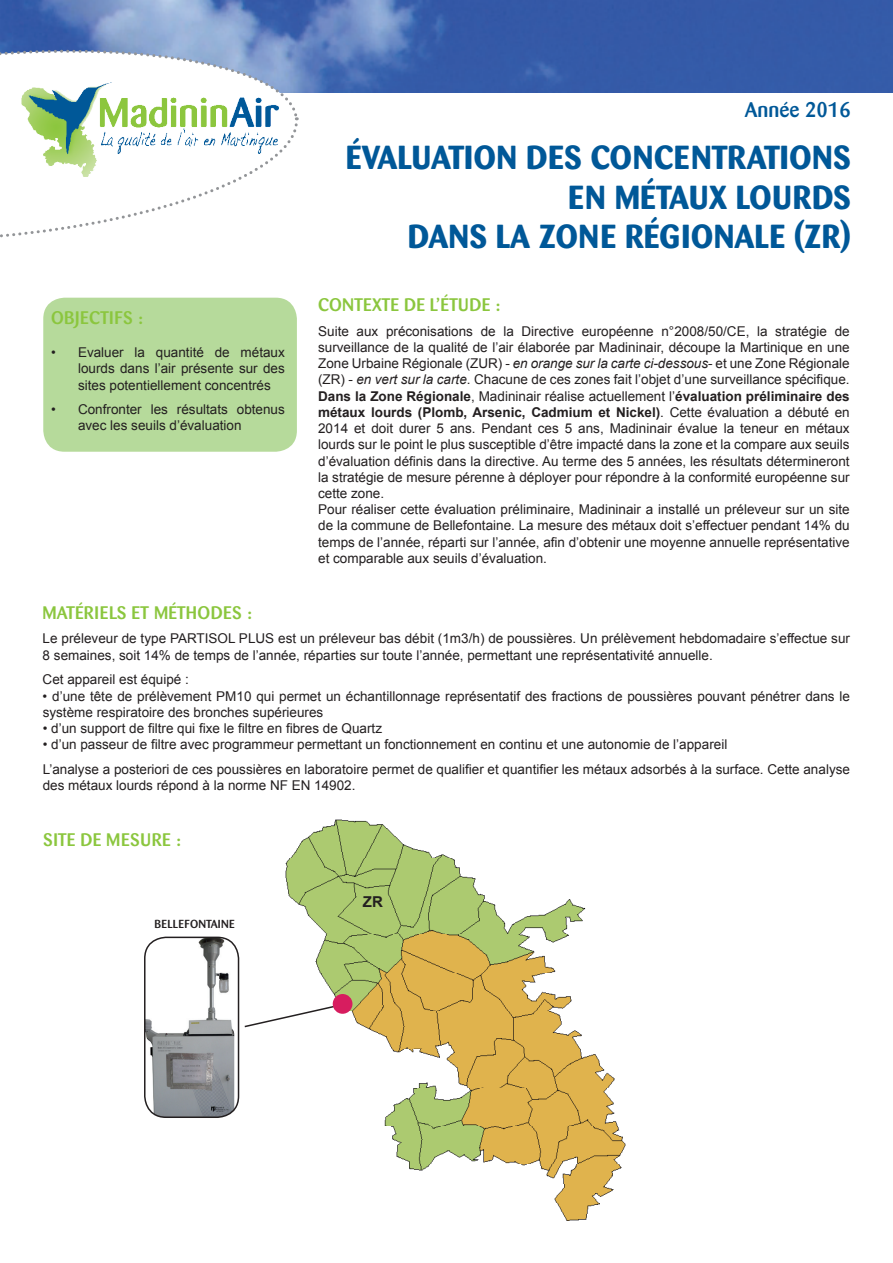
<style>
.page{position:relative;width:893px;height:1263px;background:#fff}
.page>*{position:absolute;margin:0;border:0;box-sizing:border-box;transform-origin:0 0}
.t1{font:700 33px/39.6px "Barmeno";letter-spacing:.02em;color:#005898;text-align:right}
.t2{font:500 21px "Barmeno";color:#005898}
.t3{font:500 18px "Barmeno";letter-spacing:.02em;color:#8bc63e}
.t4{font:700 15px "Arial";color:#231f20}
.t5{font:13.5px/16.2px "Arial";color:#231f20}
.t6{font:500 11.55px "Barmeno";letter-spacing:.02em;color:#231f20}
.s1{font-style:italic}
.s2{font-weight:700}
</style>
<div class="page">
<img style="left:286px;top:820px;width:340px;height:400px">
<div style="left:43px;top:298px;width:254px;height:154px;background:#b6da9b;border-radius:21px"></div>
<img style="left:0;top:0;width:893px;height:92px">
<svg style="left:0;top:40px;width:301px;height:53px"></svg>
<svg style="left:0;top:41px;width:300px;height:197px"></svg>
<img style="left:19px;top:79px;width:264px;height:102px">
<svg style="left:244px;top:1003px;width:100px;height:25px"></svg>
<div style="left:333px;top:994px;width:19px;height:20px;background:#d71d5f;border-radius:50%"></div>
<img style="left:147px;top:939px;width:87px;height:178px">
<div style="left:144px;top:936px;width:95px;height:182px;border:2px solid #231f20;border-radius:21px"></div>
<h3 class="t3" style="left:51px;top:307px;width:93px">OBJECTIFS :</h3>
<p class="t5" style="left:78px;top:344px;width:208px;text-align:justify;text-indent:-27px">• Evaluer la quantité de métaux lourds dans l’air présente sur des sites potentiellement concentrés</p>
<p class="t5" style="left:78px;top:402px;width:208px;text-indent:-27px">• Confronter les résultats obtenus avec les seuils d’évaluation</p>
<h2 class="t2" style="left:745px;top:97px;width:107px">ANNÉE 2016</h2>
<h1 class="t1" style="left:346px;top:138px;width:506px">ÉVALUATION DES CONCENTRATIONS<br>EN MÉTAUX LOURDS<br>DANS LA ZONE RÉGIONALE (ZR)</h1>
<h3 class="t3" style="left:318px;top:294px;width:184px">CO NTEXTE DE L’ÉTUDE :</h3>
<p class="t5" style="left:318px;top:323px;width:533px">Suite aux préconisations de la Directive européenne n°2008/50/CE, la stratégie de surveillance de la qualité de l’air élaborée par Madininair, découpe la Martinique en une Zone Urbaine Régionale (ZUR) - <span class="s1">en orange sur la carte ci-dessous</span>- et une Zone Régionale (ZR) - <span class="s1">en vert sur la carte</span>. Chacune de ces zones fait l’objet d’une surveillance spécifique.<br><span class="s2">Dans la Zone Régionale</span>, Madininair réalise actuellement l’<span class="s2">évaluation préliminaire des métaux lourds (Plomb, Arsenic, Cadmium et Nickel)</span>. Cette évaluation a débuté en 2014 et doit durer 5 ans. Pendant ces 5 ans, Madininair évalue la teneur en métaux lourds sur le point le plus susceptible d’être impacté dans la zone et la compare aux seuils d’évaluation définis dans la directive. Au terme des 5 années, les résultats détermineront la stratégie de mesure pérenne à déployer pour répondre à la conformité européenne sur cette zone.<br>Pour réaliser cette évaluation préliminaire, Madininair a installé un préleveur sur un site de la commune de Bellefontaine. La mesure des métaux doit s’effectuer pendant 14% du temps de l’année, réparti sur l’année, afin d’obtenir une moyenne annuelle représentative et comparable aux seuils d’évaluation.</p>
<h3 class="t3" style="left:43px;top:602px;width:211px">MATÉRIELS ET MÉTHODES :</h3>
<p class="t5" style="left:43px;top:631px;width:809px">Le préleveur de type PARTISOL PLUS est un préleveur bas débit (1m3/h) de poussières. Un prélèvement hebdomadaire s’effectue sur<br>8 semaines, soit 14% de temps de l’année, réparties sur toute l’année, permettant une représentativité annuelle.</p>
<p class="t5" style="left:43px;top:672px;width:148px">Cet appareil est équipé :</p>
<p class="t5" style="left:43px;top:688px;width:809px">• d’une tête de prélèvement PM10 qui permet un échantillonnage représentatif des fractions de poussières pouvant pénétrer dans le système respiratoire des bronches supérieures</p>
<p class="t5" style="left:43px;top:720px;width:341px">• d’un support de filtre qui fixe le filtre en fibres de Quartz</p>
<p class="t5" style="left:43px;top:732px;width:809px;line-height:24.8px">• d’un passeur de filtre avec programmeur permettant un fonctionnement en continu et une autonomie de l’appareil<br>L’analyse a posteriori de ces poussières en laboratoire permet de qualifier et quantifier les métaux adsorbés à la surface. Cette analyse</p>
<p class="t5" style="left:43px;top:777px;width:314px">des métaux lourds répond à la norme NF EN 14902.</p>
<h3 class="t3" style="left:43px;top:829px;width:139px">SITE DE MESURE :</h3>
<p class="t6" style="left:154px;top:917px;width:82px">BELLEFONTAINE</p>
<p class="t4" style="left:363px;top:892px;width:21px">ZR</p>
</div>
